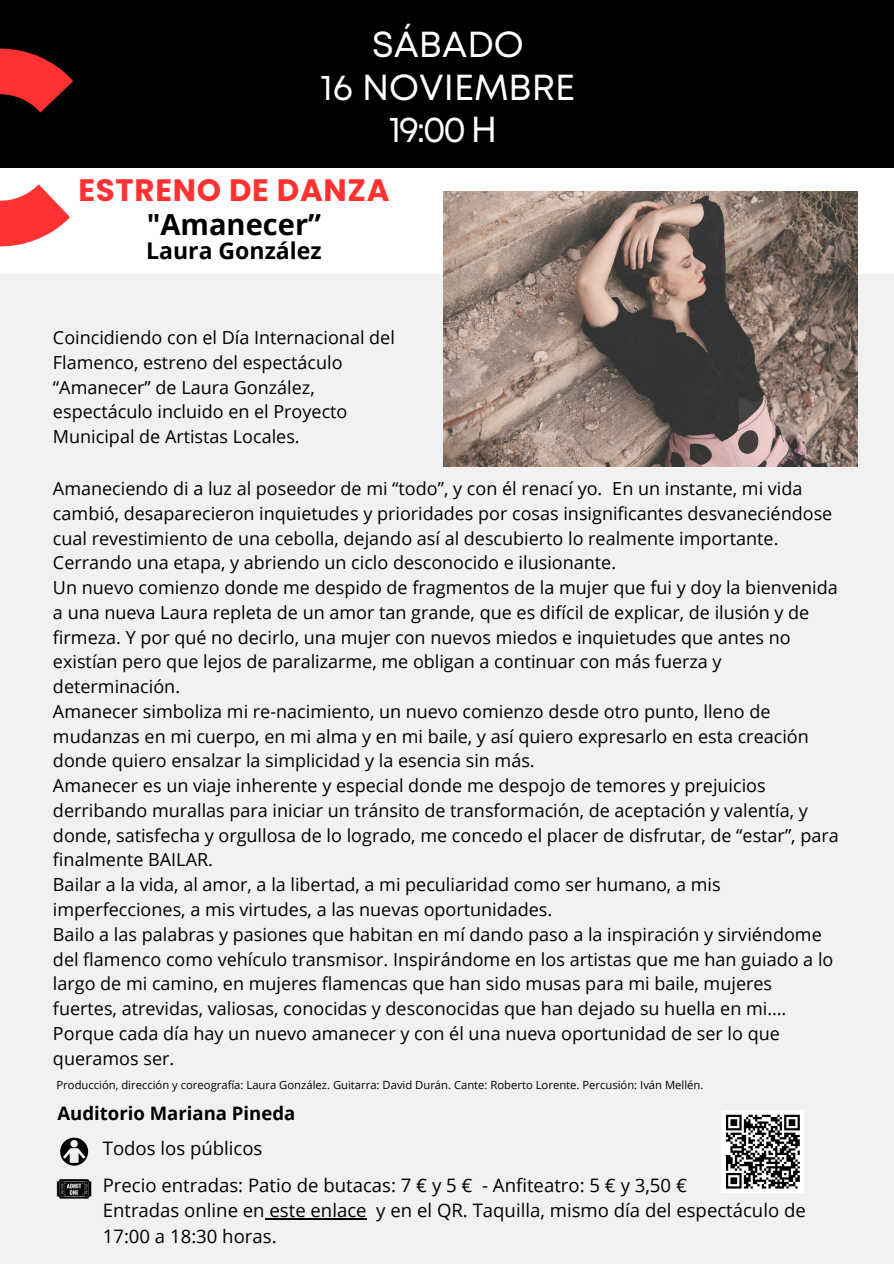
<style>
.page{position:relative;width:894px;height:1264px;background:#fff}
.page>*{position:absolute;margin:0;border:0;box-sizing:border-box;transform-origin:0 0}
.t1{font:36.15px/42.8px "Mont";color:#fff;text-align:center}
.t2{font:700 30.9px "Poppins";letter-spacing:.02em;color:#ff3131}
.t3{font:700 29.1px "Open Sans";color:#000}
.t4{font:700 23.1px "Open Sans";color:#000}
.t5{font:18.6px/25.5px "Open Sans";color:#000}
.t6{font:700 18.6px "Open Sans";color:#000}
.t7{font:18px/24.8px "Open Sans";color:#000}
.t8{font:11.25px "Open Sans";color:#000}
</style>
<div class="page">
<div style="left:0;top:0;width:893px;height:1263px;background:#f1f1f1"></div>
<div style="left:0;top:168px;width:893px;height:105px;background:#fff"></div>
<div style="left:0;top:0;width:893px;height:168px;background:#000"></div>
<svg style="left:57px;top:1179px;width:34px;height:19px"></svg>
<svg style="left:60px;top:1137px;width:28px;height:28px"></svg>
<hr style="left:269px;top:1218px;width:97px;height:1px;background:#000">
<div style="left:721px;top:1110px;width:83px;height:82px;background:#fff"></div>
<svg style="left:726px;top:1114px;width:74px;height:75px"></svg>
<svg style="left:0;top:48px;width:140px;height:226px"></svg>
<img style="left:443px;top:191px;width:414px;height:276px">
<h3 class="t1" style="left:320px;top:25px;width:256px">SÁBADO<br>16 NOVIEMBRE</h3>
<h5 class="t1" style="left:389px;top:111px;width:110px">19:00 H</h5>
<h5 class="t2" style="left:78px;top:169px;width:312px">ESTRENO DE DANZA</h5>
<p class="t3" style="left:147px;top:204px;width:176px">"Amanecer”</p>
<p class="t4" style="left:146px;top:234px;width:177px">Laura González</p>
<p class="t7" style="left:53px;top:325px;width:343px">Coincidiendo con el Día Internacional del Flamenco, estreno del espectáculo “Amanecer” de Laura González, espectáculo incluido en el Proyecto Municipal de Artistas Locales.</p>
<p class="t7" style="left:53px;top:475px;width:787px">Amaneciendo di a luz al poseedor de mi “todo”, y con él renací yo. En un instante, mi vida cambió, desaparecieron inquietudes y prioridades por cosas insignificantes desvaneciéndose cual revestimiento de una cebolla, dejando así al descubierto lo realmente importante.<br>Cerrando una etapa, y abriendo un ciclo desconocido e ilusionante.<br>Un nuevo comienzo donde me despido de fragmentos de la mujer que fui y doy la bienvenida a una nueva Laura repleta de un amor tan grande, que es difícil de explicar, de ilusión y de firmeza. Y por qué no decirlo, una mujer con nuevos miedos e inquietudes que antes no existían pero que lejos de paralizarme, me obligan a continuar con más fuerza y determinación.<br>Amanecer simboliza mi re-nacimiento, un nuevo comienzo desde otro punto, lleno de mudanzas en mi cuerpo, en mi alma y en mi baile, y así quiero expresarlo en esta creación donde quiero ensalzar la simplicidad y la esencia sin más.<br>Amanecer es un viaje inherente y especial donde me despojo de temores y prejuicios derribando murallas para iniciar un tránsito de transformación, de aceptación y valentía, y donde, satisfecha y orgullosa de lo logrado, me concedo el placer de disfrutar, de “estar”, para finalmente BAILAR.<br>Bailar a la vida, al amor, a la libertad, a mi peculiaridad como ser humano, a mis imperfecciones, a mis virtudes, a las nuevas oportunidades.<br>Bailo a las palabras y pasiones que habitan en mí dando paso a la inspiración y sirviéndome del flamenco como vehículo transmisor. Inspirándome en los artistas que me han guiado a lo largo de mi camino, en mujeres flamencas que han sido musas para mi baile, mujeres fuertes, atrevidas, valiosas, conocidas y desconocidas que han dejado su huella en mi….<br>Porque cada día hay un nuevo amanecer y con él una nueva oportunidad de ser lo que</p>
<h2 class="t7" style="left:53px;top:1045px;width:123px">queramos ser.</h2>
<h4 class="t8" style="left:56px;top:1076px;width:648px">Producción, dirección y coreografía: Laura González. Guitarra: David Durán. Cante: Roberto Lorente. Percusión: Iván Mellén.</h4>
<p class="t6" style="left:57px;top:1100px;width:239px">Auditorio Mariana Pineda</p>
<h1 class="t5" style="left:103px;top:1135px;width:161px">Todos los públicos</h1>
<h1 class="t5" style="left:103px;top:1171px;width:704px">Precio entradas: Patio de butacas: 7 € y 5 € - Anfiteatro: 5 € y 3,50 €<br>Entradas online en este enlace y en el QR. Taquilla, mismo día del espectáculo de<br>17:00 a 18:30 horas.</h1>
</div>
